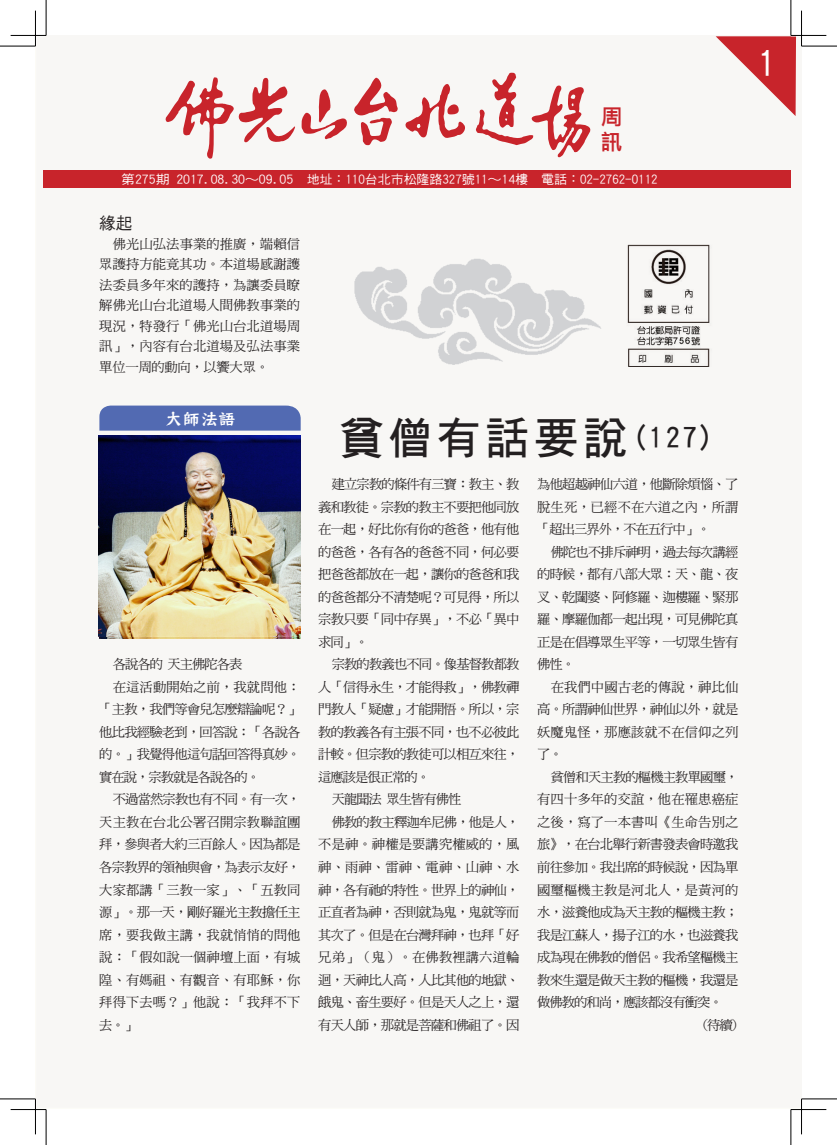
<style>
.page{position:relative;width:837px;height:1145px;background:#fff}
.page>*{position:absolute;margin:0;border:0;box-sizing:border-box;transform-origin:0 0}
.三欄題{font:44.25px "DF Hei W7 WIN BF";letter-spacing:.1em;color:#231f20}
.t1{font:35.38px "DF Hei W7 WIN BF";color:#fff}
.t2{font:21.25px/24.2px "DF Li Hei W5 WIN BF";color:#c8242b}
.t3{font:16.88px "DF Zong Kai W7 WIN BF";color:#fff;scale:1.05 1}
.t4{font:16.62px "DF Hei W5 WIN BF";color:#231f20}
.內文首空1格{font:13.25px/22.5px "DF Ming W5 WIN BF";letter-spacing:-.06em;color:#231f20;text-align:justify}
.t5{font:12.38px "DF Hei W5 WIN BF";color:#fff;scale:1.11 1}
.s1{font-size:28.38px}
</style>
<div class="page">
<svg style="left:715px;top:36px;width:80px;height:80px"></svg>
<div style="left:99px;top:405px;width:201px;height:25px;background:#526ab2"></div>
<svg style="left:301px;top:89px;width:46px;height:51px"></svg>
<svg style="left:354px;top:77px;width:44px;height:68px"></svg>
<svg style="left:165px;top:77px;width:130px;height:82px"></svg>
<svg style="left:405px;top:83px;width:60px;height:55px"></svg>
<svg style="left:475px;top:72px;width:115px;height:86px"></svg>
<img style="left:626px;top:244px;width:86px;height:123px">
<img style="left:354px;top:258px;width:248px;height:107px">
<div style="left:47px;top:170px;width:743px;height:18px;background:#c8242b"></div>
<img style="left:99px;top:435px;width:201px;height:201px">
<hr style="left:0;top:46px;width:35px;height:1px;background:#000">
<hr style="left:801px;top:46px;width:35px;height:1px;background:#000">
<hr style="left:0;top:1098px;width:35px;height:1px;background:#000">
<hr style="left:801px;top:1098px;width:35px;height:1px;background:#000">
<hr style="left:46px;top:0;width:1px;height:35px;background:#000">
<hr style="left:46px;top:1109px;width:1px;height:35px;background:#000">
<hr style="left:790px;top:0;width:1px;height:35px;background:#000">
<hr style="left:790px;top:1109px;width:1px;height:35px;background:#000">
<hr style="left:11px;top:35px;width:35px;height:1px;background:#000">
<hr style="left:790px;top:35px;width:36px;height:1px;background:#000">
<hr style="left:11px;top:1109px;width:35px;height:1px;background:#000">
<hr style="left:790px;top:1109px;width:36px;height:1px;background:#000">
<hr style="left:35px;top:11px;width:1px;height:35px;background:#000">
<hr style="left:35px;top:1098px;width:1px;height:36px;background:#000">
<hr style="left:801px;top:11px;width:1px;height:35px;background:#000">
<hr style="left:801px;top:1098px;width:1px;height:36px;background:#000">
<p class="t2" style="left:600px;top:105px;width:22px">周訊</p>
<p class="t5" style="left:121px;top:173px;width:484px">第275期 2017.08.30～09.05 地址：110台北市松隆路327號11～14樓 電話：02-2762-0112</p>
<p class="t4" style="left:99px;top:214px;width:35px">緣起</p>
<p class="內文首空1格" style="left:99px;top:233px;width:202px;line-height:20.5px;text-indent:13px">佛光山弘法事業的推廣，端賴信眾護持方能竟其功。本道場感謝護法委員多年來的護持，為讓委員瞭解佛光山台北道場人間佛教事業的現況，特發行「佛光山台北道場周訊」，內容有台北道場及弘法事業單位一周的動向，以饗大眾。</p>
<p class="t3" style="left:165px;top:410px;width:69px">大師法語</p>
<p class="內文首空1格" style="left:113px;top:653px;width:131px">各說各的 天主佛陀各表</p>
<p class="內文首空1格" style="left:99px;top:675px;width:203px;text-indent:13px">在這活動開始之前，我就問他：「主教，我們等會兒怎麼辯論呢？」他比我經驗老到，回答說：「各說各的。」我覺得他這句話回答得真妙。實在說，宗教就是各說各的。</p>
<p class="內文首空1格" style="left:99px;top:788px;width:203px;text-indent:13px">不過當然宗教也有不同。有一次，天主教在台北公署召開宗教聯誼團拜，參與者大約三百餘人。因為都是各宗教界的領袖與會，為表示友好，大家都講「三教一家」、「五教同源」。那一天，剛好羅光主教擔任主席，要我做主講，我就悄悄的問他說：「假如說一個神壇上面，有城隍、有媽祖、有觀音、有耶穌，你拜得下去嗎？」他說：「我拜不下去。」</p>
<p class="三欄題" style="left:339px;top:415px;width:376px">貧僧有話要說<span class="s1">(127)</span></p>
<p class="內文首空1格" style="left:318px;top:473px;width:203px;text-indent:13px">建立宗教的條件有三寶：教主、教義和教徒。宗教的教主不要把他同放在一起，好比你有你的爸爸，他有他的爸爸，各有各的爸爸不同，何必要把爸爸都放在一起，讓你的爸爸和我的爸爸都分不清楚呢？可見得，所以宗教只要「同中存異」，不必「異中求同」。</p>
<p class="內文首空1格" style="left:318px;top:653px;width:203px;text-indent:13px">宗教的教義也不同。像基督教都教人「信得永生，才能得救」，佛教禪門教人「疑慮」才能開悟。所以，宗教的教義各有主張不同，也不必彼此計較。但宗教的教徒可以相互來往，這應該是很正常的。</p>
<p class="內文首空1格" style="left:331px;top:788px;width:131px">天龍聞法 眾生皆有佛性</p>
<p class="內文首空1格" style="left:318px;top:810px;width:203px;text-indent:13px">佛教的教主釋迦牟尼佛，他是人，不是神。神權是要講究權威的，風神、雨神、雷神、電神、山神、水神，各有祂的特性。世界上的神仙，正直者為神，否則就為鬼，鬼就等而其次了。但是在台灣拜神，也拜「好兄弟」（鬼）。在佛教裡講六道輪迴，天神比人高，人比其他的地獄、餓鬼、畜生要好。但是天人之上，還有天人師，那就是菩薩和佛祖了。因</p>
<p class="內文首空1格" style="left:537px;top:473px;width:203px">為他超越神仙六道，他斷除煩惱、了脫生死，已經不在六道之內，所謂「超出三界外，不在五行中」。</p>
<p class="內文首空1格" style="left:537px;top:540px;width:203px;text-indent:13px">佛陀也不排斥神明，過去每次講經的時候，都有八部大眾：天、龍、夜叉、乾闥婆、阿修羅、迦樓羅、緊那羅、摩羅伽都一起出現，可見佛陀真正是在倡導眾生平等，一切眾生皆有佛性。</p>
<p class="內文首空1格" style="left:537px;top:675px;width:203px;text-indent:13px">在我們中國古老的傳說，神比仙高。所謂神仙世界，神仙以外，就是妖魔鬼怪，那應該就不在信仰之列了。</p>
<p class="內文首空1格" style="left:537px;top:765px;width:203px;text-indent:13px">貧僧和天主教的樞機主教單國璽，有四十多年的交誼，他在罹患癌症之後，寫了一本書叫《生命告別之旅》，在台北舉行新書發表會時邀我前往參加。我出席的時候說，因為單國璽樞機主教是河北人，是黃河的水，滋養他成為天主教的樞機主教；我是江蘇人，揚子江的水，也滋養我成為現在佛教的僧侶。我希望樞機主教來生還是做天主教的樞機，我還是做佛教的和尚，應該都沒有衝突。</p>
<p class="內文首空1格" style="left:701px;top:1013px;width:38px">(待續)</p>
<p class="t1" style="left:757px;top:46px;width:19px">1</p>
</div>
